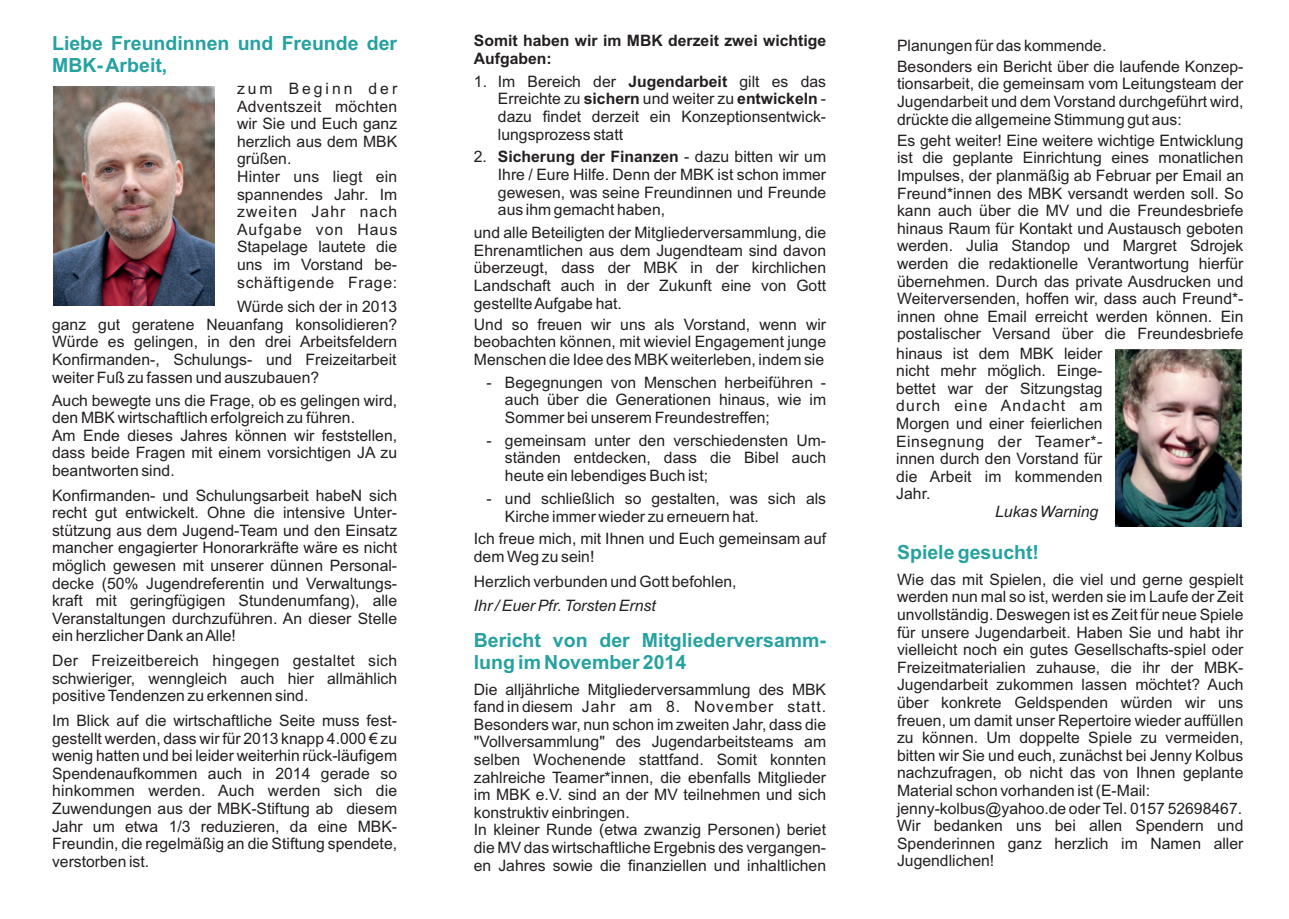
<style>
.page{position:relative;width:1289px;height:919px;background:#fff}
.page>*{position:absolute;margin:0;border:0;box-sizing:border-box;transform-origin:0 0}
.t1{font:700 19.5px/21.8px "Arial";color:#25a2a0}
.t2{font:15.75px/17.5px "Arial";color:#231f20;text-align:justify}
.t3{font:700 15.75px/17.5px "Arial";color:#231f20}
.t4{font:italic 15.75px "Arial";color:#231f20}
.s1{font-weight:700}
</style>
<div class="page">
<img style="left:53px;top:86px;width:162px;height:219px">
<img style="left:1115px;top:349px;width:126px;height:177px">
<p class="t1" style="left:52px;top:34px;width:346px">Liebe Freundinnen und Freunde der<br>MBK- Arbeit,</p>
<p class="t2" style="left:237px;top:81px;width:162px;text-align:left">zum Beginn der<br>Adventszeit möchten wir Sie und Euch ganz herzlich aus dem MBK grüßen.<br>Hinter uns liegt ein spannendes Jahr. Im zweiten Jahr nach<br>Aufgabe von Haus<br>Stapelage lautete die uns im Vorstand be&shy;schäftigende Frage:</p>
<p class="t2" style="left:52px;top:299px;width:346px;text-indent:185px">Würde sich der in 2013 ganz gut geratene Neuanfang konsolidieren?<br>Würde es gelingen, in den drei Arbeitsfeldern Konfirmanden-, Schulungs- und Freizeitarbeit weiter Fuß zu fassen und auszubauen?</p>
<p class="t2" style="left:52px;top:392px;width:346px;text-align:left">Auch bewegte uns die Frage, ob es gelingen wird, den MBK wirtschaftlich erfolgreich zu führen.<br>Am Ende dieses Jahres können wir feststellen, dass beide Fragen mit einem vorsichtigen JA zu beantworten sind.</p>
<p class="t2" style="left:52px;top:487px;width:346px">Konfirmanden- und Schulungsarbeit habeN sich recht gut entwickelt. Ohne die intensive Unter&shy;stützung aus dem Jugend-Team und den Einsatz mancher engagierter Honorarkräfte wäre es nicht möglich gewesen mit unserer dünnen Personal&shy;decke (50% Jugendreferentin und Verwaltungs&shy;kraft mit geringfügigen Stundenumfang), alle Veranstaltungen durchzuführen. An dieser Stelle ein herzlicher Dank an Alle!</p>
<p class="t2" style="left:52px;top:653px;width:346px">Der Freizeitbereich hingegen gestaltet sich schwieriger, wenngleich auch hier allmählich positive Tendenzen zu erkennen sind.</p>
<p class="t2" style="left:52px;top:713px;width:346px">Im Blick auf die wirtschaftliche Seite muss fest&shy;gestellt werden, dass wir für 2013 knapp 4.000 € zu wenig hatten und bei leider weiterhin rück-läufigem Spendenaufkommen auch in 2014 gerade so hinkommen werden. Auch werden sich die Zuwendungen aus der MBK-Stiftung ab diesem Jahr um etwa 1/3 reduzieren, da eine MBK-Freundin, die regelmäßig an die Stiftung spendete, verstorben ist.</p>
<p class="t3" style="left:474px;top:33px;width:354px">Somit haben wir im MBK derzeit zwei wichtige<br>Aufgaben:</p>
<p class="t2" style="left:498px;top:74px;width:330px;text-indent:-24px">1. Im Bereich der <span class="s1">Jugendarbeit</span> gilt es das Erreichte zu <span class="s1">sichern</span> und weiter zu <span class="s1">entwickeln</span> - dazu findet derzeit ein Konzeptionsentwick&shy;lungsprozess statt</p>
<p class="t2" style="left:498px;top:149px;width:330px;text-indent:-24px">2. <span class="s1">Sicherung der Finanzen</span> - dazu bitten wir um Ihre / Eure Hilfe. Denn der MBK ist schon immer gewesen, was seine Freundinnen und Freunde aus ihm gemacht haben,</p>
<p class="t2" style="left:474px;top:225px;width:354px">und alle Beteiligten der Mitgliederversammlung, die Ehrenamtlichen aus dem Jugendteam sind davon überzeugt, dass der MBK in der kirchlichen Landschaft auch in der Zukunft eine von Gott gestellte Aufgabe hat.</p>
<p class="t2" style="left:474px;top:317px;width:354px">Und so freuen wir uns als Vorstand, wenn wir beobachten können, mit wieviel Engagement junge Menschen die Idee des MBK weiterleben, indem sie</p>
<p class="t2" style="left:505px;top:375px;width:323px;text-indent:-18px">- Begegnungen von Menschen herbeiführen - auch über die Generationen hinaus, wie im Sommer bei unserem Freundestreffen;</p>
<p class="t2" style="left:505px;top:433px;width:323px;text-indent:-18px">- gemeinsam unter den verschiedensten Um&shy;ständen entdecken, dass die Bibel auch heute ein lebendiges Buch ist;</p>
<p class="t2" style="left:505px;top:491px;width:323px;text-indent:-18px">- und schließlich so gestalten, was sich als<br>Kirche immer wieder zu erneuern hat.</p>
<p class="t2" style="left:474px;top:531px;width:354px">Ich freue mich, mit Ihnen und Euch gemeinsam auf dem Weg zu sein!</p>
<p class="t2" style="left:474px;top:573px;width:264px">Herzlich verbunden und Gott befohlen,</p>
<p class="t4" style="left:474px;top:600px;width:183px">Ihr / Euer Pfr. Torsten Ernst</p>
<p class="t1" style="left:474px;top:631px;width:354px">Bericht von der Mitgliederversamm&shy;lung im November 2014</p>
<p class="t2" style="left:474px;top:681px;width:354px;text-align:left">Die alljährliche Mitgliederversammlung des MBK fand in diesem Jahr am 8. November statt.<br>Besonders war, nun schon im zweiten Jahr, dass die "Vollversammlung" des Jugendarbeitsteams am selben Wochenende stattfand. Somit konnten zahlreiche Teamer*innen, die ebenfalls Mitglieder im MBK e.V. sind an der MV teilnehmen und sich konstruktiv einbringen.<br>In kleiner Runde (etwa zwanzig Personen) beriet die MV das wirtschaftliche Ergebnis des vergangen&shy;en Jahres sowie die finanziellen und inhaltlichen</p>
<p class="t2" style="left:897px;top:36px;width:348px;line-height:21.1px">Planungen für das kommende.<br>Besonders ein Bericht über die laufende Konzep-</p>
<p class="t2" style="left:897px;top:77px;width:348px">tionsarbeit, die gemeinsam vom Leitungsteam der Jugendarbeit und dem Vorstand durchgeführt wird, drückte die allgemeine Stimmung gut aus:</p>
<p class="t2" style="left:897px;top:133px;width:348px">Es geht weiter! Eine weitere wichtige Entwicklung ist die geplante Einrichtung eines monatlichen Impulses, der planmäßig ab Februar per Email an Freund*innen des MBK versandt werden soll. So kann auch über die MV und die Freundesbriefe hinaus Raum für Kontakt und Austausch geboten werden. Julia Standop und Margret Sdrojek werden die redaktionelle Verantwortung hierfür übernehmen. Durch das private Ausdrucken und Weiterversenden, hoffen wir, dass auch Freund*- innen ohne Email erreicht werden können. Ein postalischer Versand über die Freundesbriefe</p>
<p class="t2" style="left:896px;top:345px;width:208px">hinaus ist dem MBK leider nicht mehr möglich. Einge&shy;bettet war der Sitzungstag durch eine Andacht am Morgen und einer feierlichen Einsegnung der Teamer*- innen durch den Vorstand für die Arbeit im kommenden Jahr.</p>
<p class="t4" style="left:995px;top:505px;width:105px">Lukas Warning</p>
<p class="t1" style="left:897px;top:543px;width:143px">Spiele gesucht!</p>
<p class="t2" style="left:897px;top:572px;width:348px">Wie das mit Spielen, die viel und gerne gespielt werden nun mal so ist, werden sie im Laufe der Zeit unvollständig. Deswegen ist es Zeit für neue Spiele für unsere Jugendarbeit. Haben Sie und habt ihr</p>
<p class="t2" style="left:897px;top:642px;width:348px;text-align:left">vielleicht noch ein gutes Gesellschafts-spiel oder Freizeitmaterialien zuhause, die ihr der MBK-Jugendarbeit zukommen lassen möchtet? Auch über konkrete Geldspenden würden wir uns freuen, um damit unser Repertoire wieder auffüllen zu können. Um doppelte Spiele zu vermeiden, bitten wir Sie und euch, zunächst bei Jenny Kolbus nachzufragen, ob nicht das von Ihnen geplante Material schon vorhanden ist (E-Mail: jenny-kolbus@yahoo.de oder Tel. 0157 52698467.<br>Wir bedanken uns bei allen Spendern und Spenderinnen ganz herzlich im Namen aller Jugendlichen!</p>
</div>
